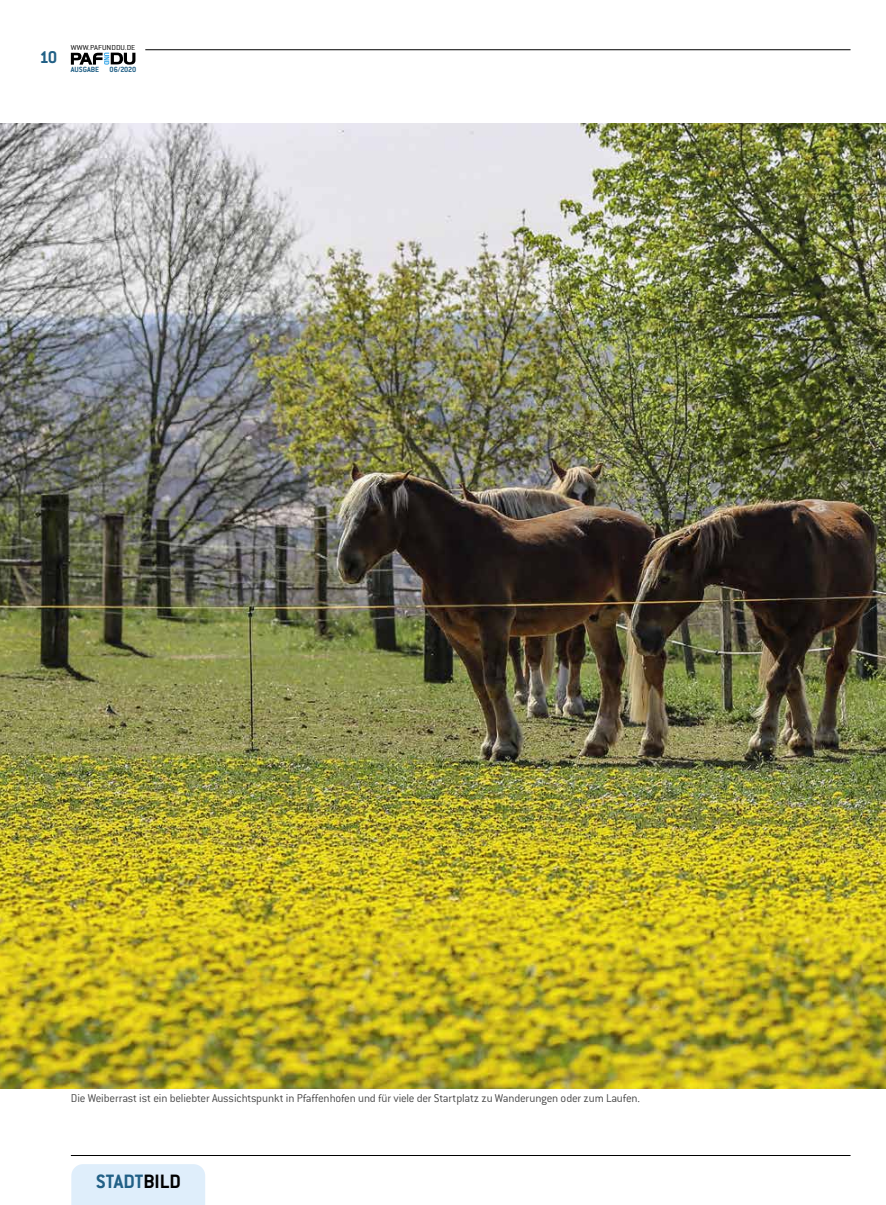
<style>
.page{position:relative;width:886px;height:1205px;background:#fff}
.page>*{position:absolute;margin:0;border:0;box-sizing:border-box;transform-origin:0 0}
.t1{font:700 21.25px "Conduit ITC Std";color:#216086}
.t2{font:700 18.75px "Conduit ITC Std";color:#216086}
.t3{font:300 12.5px "Conduit ITC Std";letter-spacing:-.015em;color:#484848}
.t4{font:700 8.25px "Conduit ITC Std";letter-spacing:-.005em;color:#216086}
.t5{font:300 7.88px "Conduit ITC Std";letter-spacing:.01em;color:#000;scale:1.1 1}
.s1{color:#000}
</style>
<div class="page">
<hr style="left:145px;top:50px;width:705px;height:1px;background:#000">
<hr style="left:71px;top:1155px;width:779px;height:1px;background:#000">
<div style="left:71px;top:1164px;width:134px;height:41px;background:#dfeefb"></div>
<svg style="left:71px;top:53px;width:64px;height:12px"></svg>
<img style="left:0;top:124px;width:886px;height:964px">
<h2 class="t2" style="left:39px;top:46px;width:20px">10</h2>
<p class="t5" style="left:71px;top:42px;width:60px">WWW.PAFUNDDU.DE</p>
<p class="t4" style="left:71px;top:65px;width:30px">AUSGABE</p>
<p class="t4" style="left:109px;top:65px;width:29px">06/2020</p>
<p class="t3" style="left:71px;top:1090px;width:571px">Die Weiberrast ist ein beliebter Aussichtspunkt in Pfaffenhofen und für viele der Startplatz zu Wanderungen oder zum Laufen.</p>
<h1 class="t1" style="left:96px;top:1169px;width:86px">STADT<span class="s1">BILD</span></h1>
</div>
